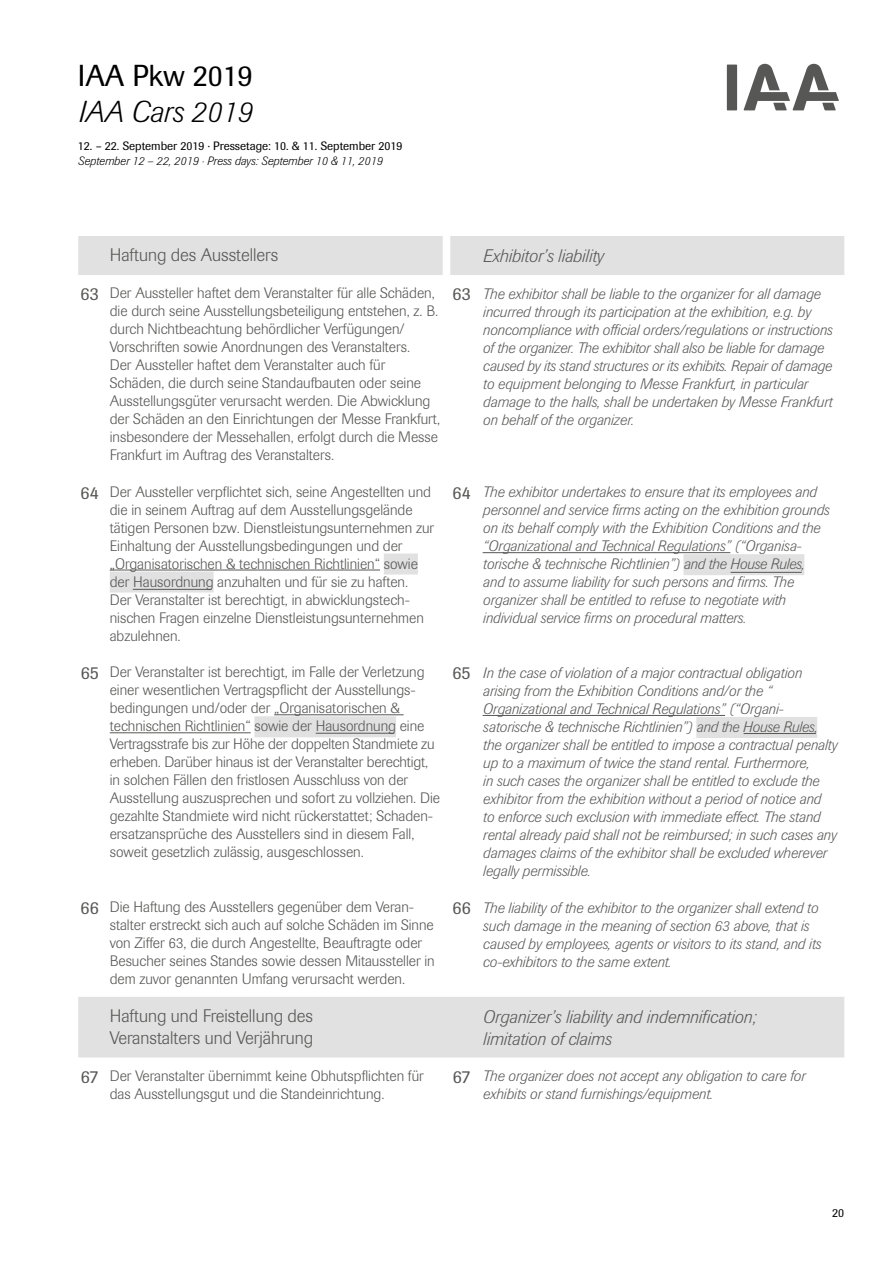
<style>
.page{position:relative;width:893px;height:1263px;background:#fff}
.page>*{position:absolute;margin:0;border:0;box-sizing:border-box;transform-origin:0 0}
.t1{font:italic 300 30px "Imago";color:#000}
.t2{font:30px "Berthold Imago BQ";color:#000}
.t3{font:italic 300 18px "Imago";color:#575756}
.t4{font:300 18px "Imago";color:#575756}
.t5{font:18px "Imago";letter-spacing:.02em;color:#575756}
.t6{font:300 15px/18px "Imago";color:#575756}
.t7{font:italic 300 15px/18px "Imago";color:#575756}
.t8{font:12px "Berthold Imago BQ";color:#000}
.t9{font:italic 300 12px "Imago";color:#000}
.t10{font:12px "Imago";color:#000}
</style>
<div class="page">
<div style="left:727px;top:65px;width:10px;height:45px;background:#575756"></div>
<svg style="left:744px;top:64px;width:95px;height:46px"></svg>
<div style="left:78px;top:236px;width:766px;height:39px;background:#e1e1e1"></div>
<div style="left:78px;top:997px;width:766px;height:60px;background:#e1e1e1"></div>
<div style="left:443px;top:236px;width:7px;height:39px;background:#fff"></div>
<hr style="left:110px;top:570px;width:270px;height:1px;background:#575756">
<div style="left:384px;top:553px;width:34px;height:21px;background:#e1e1e1"></div>
<div style="left:110px;top:571px;width:104px;height:21px;background:#e1e1e1"></div>
<hr style="left:483px;top:552px;width:247px;height:1px;background:#575756">
<div style="left:683px;top:554px;width:121px;height:21px;background:#e1e1e1"></div>
<hr style="left:274px;top:714px;width:130px;height:1px;background:#575756">
<hr style="left:110px;top:732px;width:141px;height:1px;background:#575756">
<div style="left:254px;top:716px;width:142px;height:21px;background:#e1e1e1"></div>
<hr style="left:483px;top:715px;width:242px;height:1px;background:#575756">
<div style="left:696px;top:717px;width:121px;height:21px;background:#e1e1e1"></div>
<hr style="left:316px;top:733px;width:78px;height:1px;background:#575756">
<hr style="left:744px;top:733px;width:72px;height:1px;background:#575756">
<hr style="left:133px;top:589px;width:78px;height:1px;background:#575756">
<hr style="left:730px;top:572px;width:72px;height:1px;background:#575756">
<h1 class="t2" style="left:78px;top:58px;width:177px">IAA Pkw 2019</h1>
<h1 class="t1" style="left:78px;top:94px;width:175px">IAA Cars 2019</h1>
<p class="t8" style="left:78px;top:139px;width:326px">12. – 22. September 2019 · Pressetage: 10. &amp; 11. September 2019</p>
<p class="t9" style="left:78px;top:154px;width:306px">September 12 – 22, 2019 · Press days: September 10 &amp; 11, 2019</p>
<p class="t4" style="left:110px;top:245px;width:170px">Haftung des Ausstellers</p>
<p class="t3" style="left:483px;top:246px;width:122px">Exhibitor’s liability</p>
<p class="t5" style="left:81px;top:284px;width:20px">63</p>
<p class="t6" style="left:110px;top:284px;width:330px">Der Aussteller haftet dem Veranstalter für alle Schäden, die durch seine Ausstellungsbeteiligung entstehen, z. B. durch Nichtbeachtung behördlicher Verfügungen/</p>
<p class="t6" style="left:110px;top:338px;width:302px">Vorschriften sowie Anordnungen des Veranstalters.</p>
<p class="t6" style="left:110px;top:356px;width:277px">Der Aussteller haftet dem Veranstalter auch für</p>
<p class="t6" style="left:110px;top:374px;width:332px">Schäden, die durch seine Standaufbauten oder seine Ausstellungsgüter verursacht werden. Die Abwicklung der Schäden an den Einrichtungen der Messe Frankfurt, insbesondere der Messehallen, erfolgt durch die Messe Frankfurt im Auftrag des Veranstalters.</p>
<p class="t5" style="left:81px;top:482px;width:20px">64</p>
<p class="t6" style="left:110px;top:483px;width:323px">Der Aussteller verpflichtet sich, seine Angestellten und</p>
<p class="t6" style="left:110px;top:501px;width:304px">die in seinem Auftrag auf dem Ausstellungsgelände</p>
<p class="t6" style="left:110px;top:519px;width:326px">tätigen Personen bzw. Dienstleistungsunternehmen zur</p>
<p class="t6" style="left:110px;top:537px;width:294px">Einhaltung der Ausstellungsbedingungen und der</p>
<p class="t6" style="left:110px;top:555px;width:310px">„Organisatorischen &amp; technischen Richtlinien“ sowie</p>
<p class="t6" style="left:110px;top:573px;width:300px">der Hausordnung anzuhalten und für sie zu haften.</p>
<p class="t6" style="left:110px;top:591px;width:302px">Der Veranstalter ist berechtigt, in abwicklungstech-</p>
<p class="t6" style="left:110px;top:609px;width:316px">nischen Fragen einzelne Dienstleistungsunternehmen</p>
<p class="t6" style="left:110px;top:627px;width:72px">abzulehnen.</p>
<p class="t5" style="left:452px;top:284px;width:20px">63</p>
<p class="t7" style="left:483px;top:285px;width:351px">The exhibitor shall be liable to the organizer for all damage incurred through its participation at the exhibition, e.g. by noncompliance with official orders/regulations or instructions of the organizer. The exhibitor shall also be liable for damage caused by its stand structures or its exhibits. Repair of damage to equipment belonging to Messe Frankfurt, in particular damage to the halls, shall be undertaken by Messe Frankfurt on behalf of the organizer.</p>
<p class="t5" style="left:452px;top:482px;width:20px">64</p>
<p class="t7" style="left:483px;top:483px;width:335px">The exhibitor undertakes to ensure that its employees and</p>
<p class="t7" style="left:483px;top:501px;width:348px">personnel and service firms acting on the exhibition grounds</p>
<p class="t7" style="left:483px;top:519px;width:339px">on its behalf comply with the Exhibition Conditions and the</p>
<p class="t7" style="left:483px;top:537px;width:321px">“Organizational and Technical Regulations” (“Organisa-</p>
<p class="t7" style="left:483px;top:555px;width:323px">torische &amp; technische Richtlinien”) and the House Rules,</p>
<p class="t7" style="left:483px;top:573px;width:312px">and to assume liability for such persons and firms. The</p>
<p class="t7" style="left:483px;top:591px;width:304px">organizer shall be entitled to refuse to negotiate with</p>
<p class="t7" style="left:483px;top:609px;width:265px">individual service firms on procedural matters.</p>
<p class="t5" style="left:81px;top:663px;width:19px">65</p>
<p class="t6" style="left:110px;top:663px;width:332px">Der Veranstalter ist berechtigt, im Falle der Verletzung einer wesentlichen Vertragspflicht der Ausstellungs&shy;bedingungen und/oder der „Organisatorischen &amp; technischen Richtlinien“ sowie der Hausordnung eine Vertragsstrafe bis zur Höhe der doppelten Standmiete zu erheben. Darüber hinaus ist der Veranstalter berechtigt, in solchen Fällen den fristlosen Ausschluss von der Ausstellung auszusprechen und sofort zu vollziehen. Die gezahlte Standmiete wird nicht rückerstattet; Schaden&shy;ersatzansprüche des Ausstellers sind in diesem Fall, soweit gesetzlich zulässig, ausgeschlossen.</p>
<p class="t5" style="left:453px;top:663px;width:19px">65</p>
<p class="t7" style="left:483px;top:664px;width:320px">In the case of violation of a major contractual obligation arising from the Exhibition Conditions and/or the “</p>
<p class="t7" style="left:483px;top:700px;width:302px">Organizational and Technical Regulations” (“Organi-</p>
<p class="t7" style="left:483px;top:718px;width:356px">satorische &amp; technische Richtlinien”) and the House Rules, the organizer shall be entitled to impose a contractual penalty up to a maximum of twice the stand rental. Furthermore,<br>in such cases the organizer shall be entitled to exclude the exhibitor from the exhibition without a period of notice and<br>to enforce such exclusion with immediate effect. The stand rental already paid shall not be reimbursed; in such cases any damages claims of the exhibitor shall be excluded wherever legally permissible.</p>
<p class="t5" style="left:81px;top:897px;width:20px">66</p>
<p class="t6" style="left:110px;top:898px;width:326px">Die Haftung des Ausstellers gegenüber dem Veran&shy;stalter erstreckt sich auch auf solche Schäden im Sinne von Ziffer 63, die durch Angestellte, Beauftragte oder Besucher seines Standes sowie dessen Mitaussteller in dem zuvor genannten Umfang verursacht werden.</p>
<p class="t5" style="left:452px;top:897px;width:20px">66</p>
<p class="t7" style="left:483px;top:899px;width:340px">The liability of the exhibitor to the organizer shall extend to such damage in the meaning of section 63 above, that is caused by employees, agents or visitors to its stand, and its co-exhibitors to the same extent.</p>
<p class="t4" style="left:110px;top:1006px;width:205px">Haftung und Freistellung des</p>
<p class="t4" style="left:110px;top:1027px;width:205px">Veranstalters und Verjährung</p>
<p class="t3" style="left:483px;top:1006px;width:275px">Organizer’s liability and indemnification;</p>
<p class="t3" style="left:483px;top:1028px;width:130px">limitation of claims</p>
<p class="t5" style="left:81px;top:1066px;width:19px">67</p>
<p class="t6" style="left:110px;top:1067px;width:316px">Der Veranstalter übernimmt keine Obhutspflichten für das Ausstellungsgut und die Standeinrichtung.</p>
<p class="t5" style="left:453px;top:1066px;width:19px">67</p>
<p class="t7" style="left:483px;top:1067px;width:324px">The organizer does not accept any obligation to care for exhibits or stand furnishings/equipment.</p>
<p class="t10" style="left:832px;top:1206px;width:13px">20</p>
</div>
